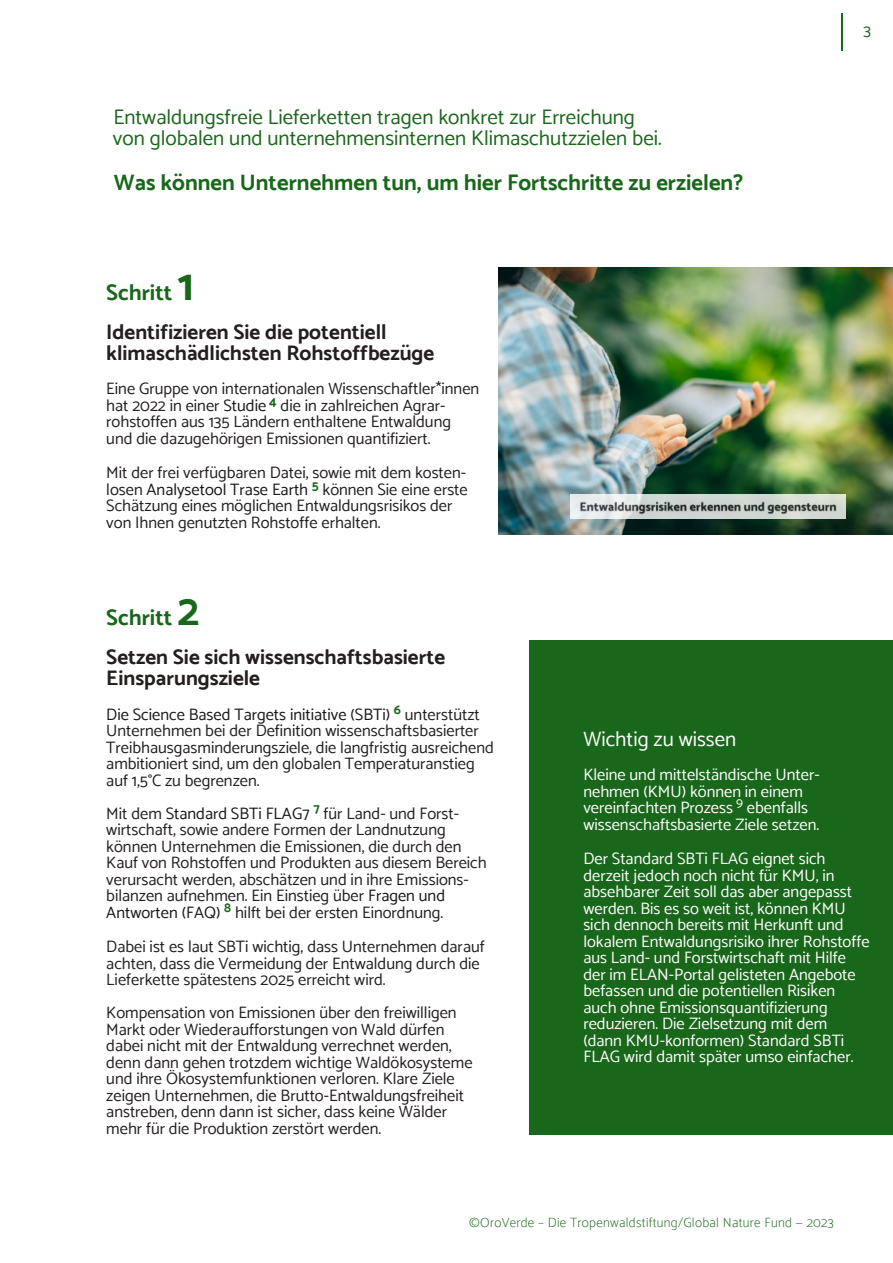
<style>
.page{position:relative;width:893px;height:1263px;background:#fff}
.page>*{position:absolute;margin:0;border:0;box-sizing:border-box;transform-origin:0 0}
.t1{font:700 22.5px "Catamaran";color:#19671a}
.t2{font:700 21px/21px "Catamaran";color:#241e1d}
.t3{font:21px/21px "Catamaran";color:#19671a}
.t4{font:21px "Catamaran";color:#fff}
.t5{font:16.5px/16.5px "Catamaran";color:#241e1d}
.t6{font:16.5px/16.5px "Catamaran";color:#fff}
.t7{font:16.5px "Catamaran";color:#19671a}
.t8{font:100 13.5px "Catamaran";letter-spacing:.02em;color:#19671a}
.s1{font-size:45px}
.s2{color:#231f20}
.s3{color:#191619}
</style>
<div class="page">
<hr style="left:841px;top:13px;width:1px;height:38px;background:#19671a">
<img style="left:498px;top:268px;width:395px;height:266px">
<img style="left:571px;top:495px;width:274px;height:24px">
<div style="left:529px;top:640px;width:364px;height:495px;background:#19671a"></div>
<p class="t3" style="left:113px;top:106px;width:550px">Entwaldungsfreie Lieferketten tragen konkret zur Erreichung von globalen und unternehmensinternen Klimaschutzzielen bei.</p>
<h1 class="t1" style="left:114px;top:169px;width:631px">Was können Unternehmen tun, um hier Fortschritte zu erzielen?</h1>
<h1 class="t1" style="left:106px;top:279px;width:89px">Schritt <span class="s1">1</span></h1>
<p class="t2" style="left:106px;top:321px;width:330px">Identifizieren Sie die potentiell klimaschädlichsten Rohstoffbezüge</p>
<p class="t5" style="left:106px;top:380px;width:374px">Eine Gruppe von internationalen Wissenschaftler*innen hat 2022 in ein<span class="s2">er</span> <span class="s3">Studie</span> <sup>4</sup> die in zahlreichen Agrar&shy;rohstoffen aus 135 Ländern enthaltene Entwaldung und die dazugehörigen Emissionen quantifiziert.</p>
<p class="t5" style="left:106px;top:464px;width:363px">Mit der frei verfügbaren Datei, sowie mit dem kosten&shy;losen <span class="s3">Analysetool Trase Earth</span> <sup>5</sup> <span class="s2">kö</span>nnen Sie eine erste Schätzung eines möglichen Entwaldungsrisikos der von Ihnen genutzten Rohstoffe erhalten.</p>
<p class="t7" style="left:863px;top:21px;width:9px">3</p>
<h1 class="t1" style="left:106px;top:604px;width:95px">Schritt <span class="s1">2</span></h1>
<p class="t2" style="left:106px;top:646px;width:340px">Setzen Sie sich wissenschaftsbasierte<br>Einsparungsziele</p>
<p class="t5" style="left:106px;top:706px;width:389px"><span class="s3">Die Science Based Targets initiative (SBTi)</span> <sup>6</sup> unterstützt Unternehmen bei der Definition wissenschaftsbasierter Treibhausgasminderungsziele, die langfristig ausreichend ambitioniert sind, um den globalen Temperaturanstieg auf 1,5°C zu begrenzen.</p>
<p class="t5" style="left:106px;top:805px;width:382px">Mit dem <span class="s3">Standard SBTi FLAG7</span> <sup>7</sup> für Land- und Forst&shy;wirtschaft, sowie andere Formen der Landnutzung können Unternehmen die Emissionen, die durch den Kauf von Rohstoffen und Produkten aus diesem Bereich verursacht werden, abschätzen un<span class="s2">d in ihre Emissions&shy;bilanzen aufnehmen. Ein Einstieg über</span> <span class="s3">Fragen und Antworten (FAQ)</span> <sup>8</sup> hilft bei der ersten Einordnung.</p>
<p class="t5" style="left:106px;top:938px;width:380px">Dabei ist es laut SBTi wichtig, dass Unternehmen darauf achten, dass die Vermeidung der Entwaldung durch die<br>Lieferkette spätestens 2025 erreicht wird.</p>
<p class="t5" style="left:106px;top:1004px;width:368px">Kompensation von Emissionen über den freiwilligen Markt oder Wiederaufforstungen von Wald dürfen dabei nicht mit der Entwaldung verrechnet werden, denn dann gehen trotzdem wichtige Waldökosysteme und ihre Ökosystemfunktionen verloren. Klare Ziele zeigen Unternehmen, die Brutto-Entwaldungsfreiheit anstreben, denn dann ist sicher, dass keine Wälder mehr für die Produktion zerstört werden.</p>
<p class="t4" style="left:583px;top:726px;width:154px">Wichtig zu wissen</p>
<p class="t6" style="left:583px;top:766px;width:238px">Kleine und mittelständische Unter&shy;nehmen (KMU) können in einem vereinfachten Prozess <sup>9</sup> ebenfalls wissenschaftsbasierte Ziele setzen.</p>
<p class="t6" style="left:583px;top:850px;width:288px">Der Standard SBTi FLAG eignet sich derzeit jedoch noch nicht für KMU, in absehbarer Zeit soll das aber angepasst werden. Bis es so weit ist, können KMU sich dennoch bereits mit Herkunft und lokalem Entwaldungsrisiko ihrer Rohstoffe aus Land- und Forstwirtschaft mit Hilfe der im ELAN-Portal gelisteten Angebote befassen und die potentiellen Risiken auch ohne Emissionsquantifizierung reduzieren. Die Zielsetzung mit dem (dann KMU-konformen) Standard SBTi FLAG wird damit später umso einfacher.</p>
<p class="t8" style="left:469px;top:1214px;width:366px">©OroVerde – Die Tropenwaldstiftung/Global Nature Fund — 2023</p>
</div>
